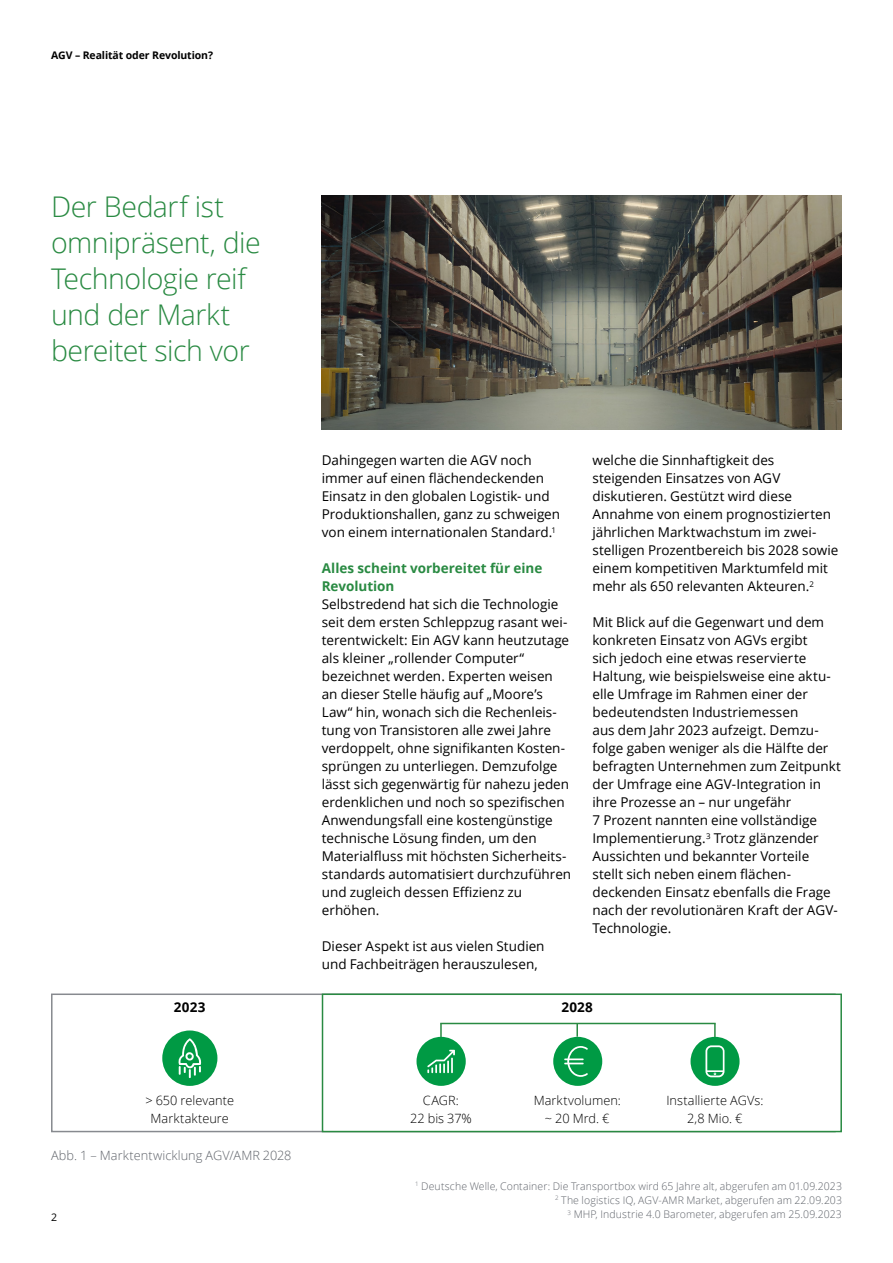
<style>
.page{position:relative;width:893px;height:1263px;background:#fff}
.page>*{position:absolute;margin:0;border:0;box-sizing:border-box;transform-origin:0 0}
.t1{font:300 28.5px/36px "Open Sans";letter-spacing:-.02em;color:#298a42}
.t2{font:13.5px/18px "Open Sans";color:#000}
.t3{font:700 13.5px/18px "Open Sans";color:#298a42}
.t4{font:700 13.5px "Open Sans";letter-spacing:.02em;color:#000}
.t5{font:300 12.75px/18px "Open Sans";color:#000;text-align:center}
.t6{font:300 12.75px "Open Sans";color:#5f636a}
.t7{font:300 10.5px/14.2px "Open Sans";letter-spacing:.01em;color:#5f636a;text-align:right}
.t8{font:700 10.5px "Open Sans";letter-spacing:-.01em;color:#000}
.t9{font:10.5px "Open Sans";color:#000}
</style>
<div class="page">
<img style="left:322px;top:195px;width:520px;height:234px">
<div style="left:322px;top:993px;width:520px;height:139px;background:#fff;border:2px solid #298a42"></div>
<hr style="left:576px;top:1023px;width:2px;height:28px;background:#298a42">
<hr style="left:714px;top:1023px;width:2px;height:28px;background:#298a42">
<hr style="left:440px;top:1023px;width:2px;height:28px;background:#298a42">
<hr style="left:440px;top:1023px;width:276px;height:1px;background:#298a42">
<svg style="left:162px;top:1030px;width:55px;height:56px"></svg>
<svg style="left:690px;top:1037px;width:49px;height:49px"></svg>
<svg style="left:553px;top:1037px;width:49px;height:49px"></svg>
<svg style="left:416px;top:1037px;width:50px;height:49px"></svg>
<p class="t8" style="left:51px;top:48px;width:164px">AGV – Realität oder Revolution?</p>
<h1 class="t1" style="left:51px;top:188px;width:211px">Der Bedarf ist omnipräsent, die<br>Technologie reif und der Markt bereitet sich vor</h1>
<p class="t2" style="left:322px;top:451px;width:240px">Dahingegen warten die AGV noch immer auf einen flächendeckenden Einsatz in den globalen Logistik- und Produktionshallen, ganz zu schweigen von einem internationalen Standard.<sup>1</sup></p>
<p class="t3" style="left:322px;top:559px;width:222px">Alles scheint vorbereitet für eine<br>Revolution</p>
<p class="t2" style="left:322px;top:595px;width:251px">Selbstredend hat sich die Technologie seit dem ersten Schleppzug rasant wei&shy;terentwickelt: Ein AGV kann heutzutage als kleiner „rollender Computer“ bezeichnet werden. Experten weisen an dieser Stelle häufig auf „Moore’s Law“ hin, wonach sich die Rechenleis&shy;tung von Transistoren alle zwei Jahre verdoppelt, ohne signifikanten Kosten&shy;sprüngen zu unterliegen. Demzufolge lässt sich gegenwärtig für nahezu jeden erdenklichen und noch so spezifischen Anwendungsfall eine kostengünstige technische Lösung finden, um den Materialfluss mit höchsten Sicherheits&shy;standards automatisiert durchzuführen und zugleich dessen Effizienz zu erhöhen.</p>
<p class="t2" style="left:322px;top:937px;width:224px">Dieser Aspekt ist aus vielen Studien und Fachbeiträgen herauszulesen,</p>
<p class="t2" style="left:592px;top:451px;width:247px">welche die Sinnhaftigkeit des steigenden Einsatzes von AGV diskutieren. Gestützt wird diese Annahme von einem prognostizierten jährlichen Marktwachstum im zwei&shy;stelligen Prozentbereich bis 2028 sowie einem kompetitiven Marktumfeld mit mehr als 650 relevanten Akteuren.<sup>2</sup></p>
<p class="t2" style="left:592px;top:613px;width:250px">Mit Blick auf die Gegenwart und dem konkreten Einsatz von AGVs ergibt<br>sich jedoch eine etwas reservierte Haltung, wie beispielsweise eine aktu&shy;elle Umfrage im Rahmen einer der bedeutendsten Industriemessen<br>aus dem Jahr 2023 aufzeigt. Demzu&shy;folge gaben weniger als die Hälfte der befragten Unternehmen zum Zeitpunkt der Umfrage eine AGV-Integration in ihre Prozesse an – nur ungefähr<br>7 Prozent nannten eine vollständige Implementierung.<sup>3</sup> Trotz glänzender Aussichten und bekannter Vorteile stellt sich neben einem flächen&shy;deckenden Einsatz ebenfalls die Frage nach der revolutionären Kraft der AGV-Technologie.</p>
<p class="t4" style="left:174px;top:997px;width:33px">2023</p>
<p class="t4" style="left:561px;top:997px;width:33px">2028</p>
<p class="t5" style="left:145px;top:1091px;width:90px">&gt; 650 relevante<br>Marktakteure</p>
<p class="t6" style="left:51px;top:1147px;width:242px">Abb. 1 – Marktentwicklung AGV/AMR 2028</p>
<p class="t9" style="left:51px;top:1210px;width:8px">2</p>
<p class="t5" style="left:410px;top:1091px;width:63px">CAGR:<br>22 bis 37%</p>
<p class="t5" style="left:534px;top:1091px;width:88px">Marktvolumen: ~ 20 Mrd. €</p>
<p class="t5" style="left:666px;top:1091px;width:99px">Installierte AGVs:<br>2,8 Mio. €</p>
<p class="t7" style="left:415px;top:1178px;width:428px"><sup>1</sup> Deutsche Welle, Container: Die Transportbox wird 65 Jahre alt, abgerufen am 01.09.2023<br><sup>2</sup> The logistics IQ, AGV-AMR Market, abgerufen am 22.09.203<br><sup>3</sup> MHP, Industrie 4.0 Barometer, abgerufen am 25.09.2023</p>
</div>
